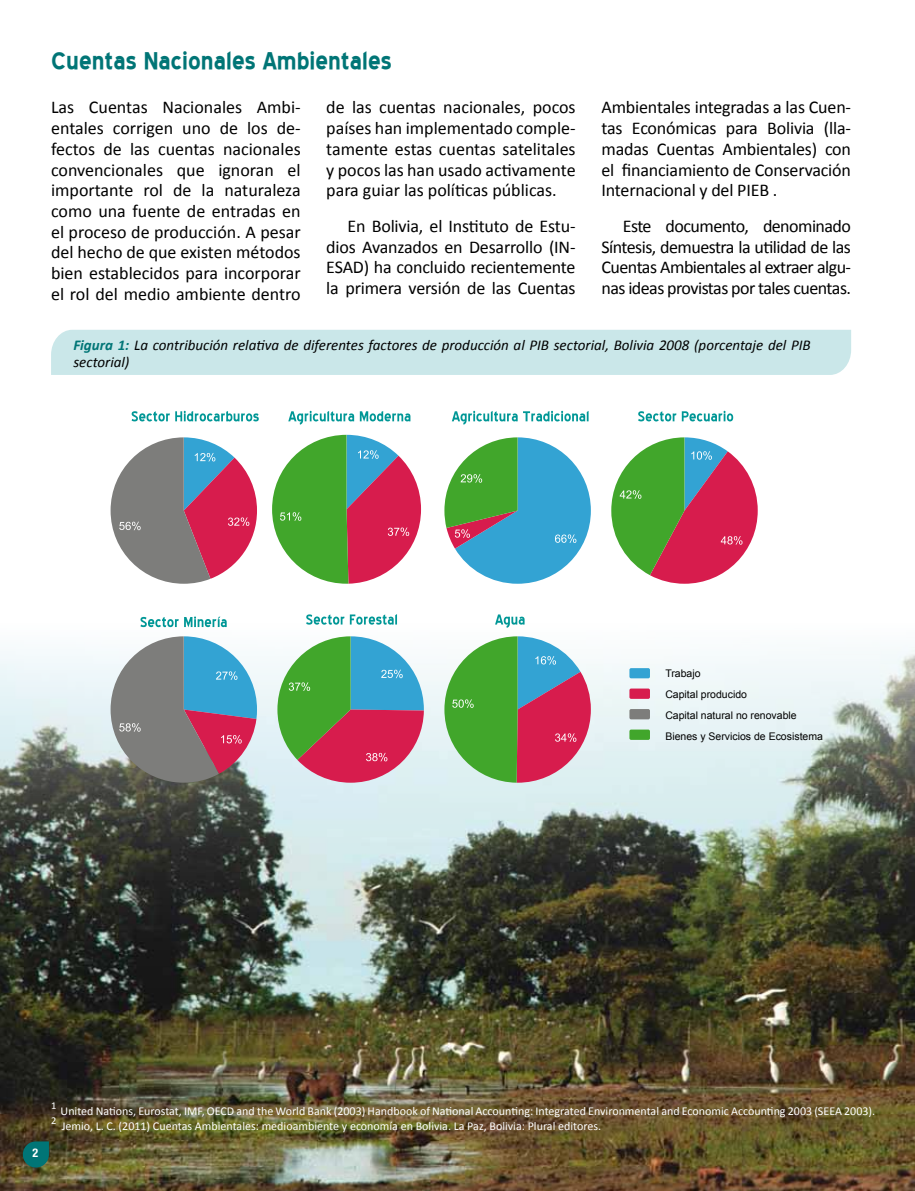
<style>
.page{position:relative;width:915px;height:1191px;background:#fff}
.page>*{position:absolute;margin:0;border:0;box-sizing:border-box;transform-origin:0 0}
.t1{font:700 30px "Blue Highway";color:#007576}
.t2{font:18px/20.7px "Calibri";letter-spacing:-.01em;color:#000;text-align:justify}
.t3{font:italic 15px/17.2px "Calibri";color:#000}
.t4{font:12px "Calibri";color:#fff}
.t5{font:700 condensed 12px "Helvetica Neue LT Pro";color:#fff}
.t6{font:10.5px/21px "Arial";color:#000}
.t7{font:10.5px "Calibri";color:#fff}
.s1{font-weight:700;color:#007576}
</style>
<div class="page">
<img style="left:0;top:614px;width:914px;height:577px">
<div style="left:51px;top:330px;width:799px;height:45px;background:#cae7e9"></div>
<svg style="left:23px;top:1141px;width:26px;height:26px"></svg>
<div style="left:629px;top:668px;width:20px;height:10px;background:#33a3d3;border-radius:2px"></div>
<div style="left:629px;top:688px;width:20px;height:11px;background:#d71c4d;border-radius:2px"></div>
<div style="left:629px;top:709px;width:20px;height:10px;background:#7d7d7b;border-radius:2px"></div>
<div style="left:629px;top:729px;width:20px;height:11px;background:#41a62b;border-radius:2px"></div>
<svg style="left:132px;top:411px;width:127px;height:10px"></svg>
<svg style="left:140px;top:616px;width:86px;height:11px"></svg>
<svg style="left:451px;top:411px;width:66px;height:13px"></svg>
<svg style="left:523px;top:411px;width:65px;height:10px"></svg>
<svg style="left:638px;top:411px;width:95px;height:10px"></svg>
<svg style="left:306px;top:614px;width:38px;height:10px"></svg>
<svg style="left:350px;top:614px;width:47px;height:10px"></svg>
<svg style="left:495px;top:614px;width:29px;height:14px"></svg>
<svg style="left:110px;top:437px;width:147px;height:147px"></svg>
<svg style="left:110px;top:636px;width:147px;height:146px;background:#898c9a"></svg>
<svg style="left:444px;top:437px;width:146px;height:147px"></svg>
<svg style="left:611px;top:437px;width:147px;height:147px"></svg>
<svg style="left:277px;top:636px;width:147px;height:146px;background:#908f83"></svg>
<svg style="left:444px;top:636px;width:146px;height:146px;background:#8c9376"></svg>
<svg style="left:272px;top:435px;width:149px;height:148px"></svg>
<svg style="left:288px;top:411px;width:66px;height:13px"></svg>
<svg style="left:360px;top:411px;width:50px;height:11px"></svg>
<h1 class="t1" style="left:51px;top:47px;width:342px">Cuentas Nacionales Ambientales</h1>
<p class="t2" style="left:51px;top:97px;width:251px">Las Cuentas Nacionales Ambi&shy;entales corrigen uno de los de&shy;fectos de las cuentas nacionales convencionales que ignoran el importante rol de la naturaleza como una fuente de entradas en el proceso de producción. A pesar del hecho de que existen métodos bien establecidos para incorporar el rol del medio ambiente dentro</p>
<p class="t2" style="left:326px;top:97px;width:251px">de las cuentas nacionales, pocos países han implementado comple&shy;tamente estas cuentas satelitales y pocos las han usado activamente para guiar las políticas públicas.</p>
<p class="t2" style="left:326px;top:216px;width:251px;text-indent:21px">En Bolivia, el Instituto de Estu&shy;dios Avanzados en Desarrollo (IN-ESAD) ha concluido recientemente la primera versión de las Cuentas</p>
<p class="t2" style="left:601px;top:97px;width:251px">Ambientales integradas a las Cuen&shy;tas Económicas para Bolivia (lla&shy;madas Cuentas Ambientales) con el financiamiento de Conservación Internacional y del PIEB .</p>
<p class="t2" style="left:601px;top:216px;width:251px;text-indent:21px">Este documento, denominado Síntesis, demuestra la utilidad de las Cuentas Ambientales al extraer algu&shy;nas ideas provistas por tales cuentas.</p>
<p class="t3" style="left:73px;top:335px;width:738px"><span class="s1">Figura 1:</span> La contribución relativa de diferentes factores de producción al PIB sectorial, Bolivia 2008 (porcentaje del PIB sectorial)</p>
<p class="t6" style="left:665px;top:662px;width:159px">Trabajo<br>Capital producido<br>Capital natural no renovable<br>Bienes y Servicios de Ecosistema</p>
<p class="t5" style="left:33px;top:1145px;width:7px">2</p>
<p class="t7" style="left:51px;top:1099px;width:7px">1</p>
<p class="t4" style="left:61px;top:1103px;width:815px">United Nations, Eurostat, IMF, OECD and the World Bank (2003) Handbook of National Accounting: Integrated Environmental and Economic Accounting 2003 (SEEA 2003).</p>
<p class="t7" style="left:51px;top:1114px;width:7px">2</p>
<p class="t4" style="left:62px;top:1118px;width:540px">Jemio, L. C. (2011) Cuentas Ambientales: medioambiente y economía en Bolivia. La Paz, Bolivia: Plural editores.</p>
</div>
